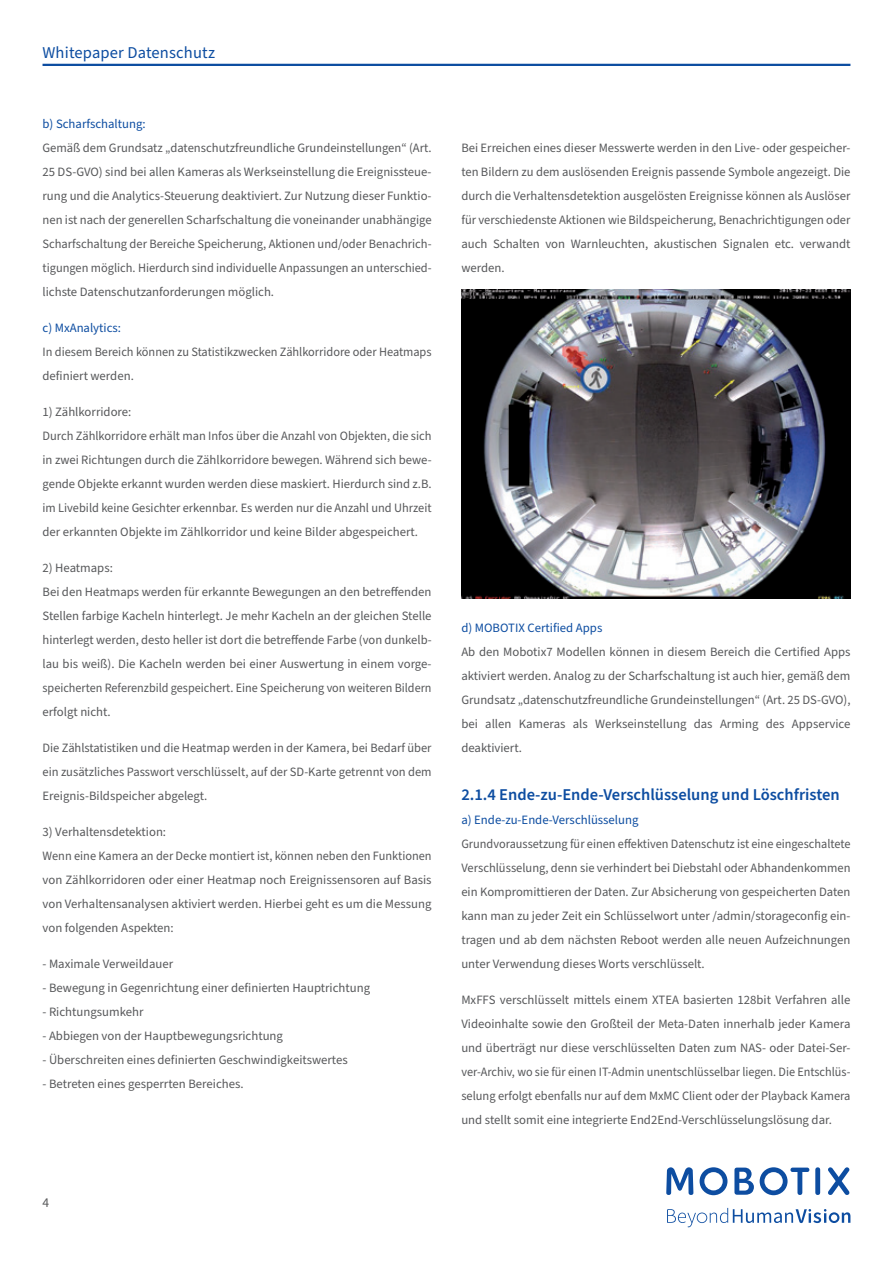
<style>
.page{position:relative;width:893px;height:1263px;background:#fff}
.page>*{position:absolute;margin:0;border:0;box-sizing:border-box;transform-origin:0 0}
.t1{font:600 16.5px "Source Sans Pro";color:#0d4da1}
.t2{font:16.5px "Source Sans Pro";letter-spacing:.01em;color:#0d4da1}
.t3{font:13.5px "Source Sans Pro";color:#57585a}
.t4{font:12.75px/24px "Source Sans Pro";color:#57585a;text-align:justify}
.t5{font:12.75px/24px "Source Sans Pro";color:#57585a;text-align:justify;scale:.96 1}
.t6{font:12.75px "Source Sans Pro";color:#0d4da1}
</style>
<div class="page">
<svg style="left:666px;top:1167px;width:27px;height:28px"></svg>
<svg style="left:734px;top:1167px;width:20px;height:28px"></svg>
<div style="left:815px;top:1167px;width:5px;height:28px;background:#0d4da1;border-radius:2px"></div>
<svg style="left:828px;top:1167px;width:21px;height:28px"></svg>
<svg style="left:700px;top:1167px;width:27px;height:28px"></svg>
<svg style="left:760px;top:1167px;width:49px;height:28px"></svg>
<svg style="left:667px;top:1208px;width:183px;height:19px"></svg>
<hr style="left:43px;top:64px;width:807px;height:2px;background:#0d4da1">
<img style="left:461px;top:290px;width:389px;height:308px">
<p class="t2" style="left:43px;top:42px;width:174px">Whitepaper Datenschutz</p>
<p class="t6" style="left:43px;top:115px;width:105px">b) Scharfschaltung:</p>
<p class="t4" style="left:43px;top:136px;width:391px">Gemäß dem Grundsatz „datenschutzfreundliche Grundeinstellungen“ (Art.<br>25 DS-GVO) sind bei allen Kameras als Werkseinstellung die Ereignissteue&shy;rung und die Analytics-Steuerung deaktiviert. Zur Nutzung dieser Funktio&shy;nen ist nach der generellen Scharfschaltung die voneinander unabhängige Scharfschaltung der Bereiche Speicherung, Aktionen und/oder Benachrich&shy;tigungen möglich. Hierdurch sind individuelle Anpassungen an unterschied&shy;lichste Datenschutzanforderungen möglich.</p>
<p class="t6" style="left:43px;top:319px;width:80px">c) MxAnalytics:</p>
<p class="t4" style="left:43px;top:340px;width:391px">In diesem Bereich können zu Statistikzwecken Zählkorridore oder Heatmaps definiert werden.</p>
<p class="t4" style="left:43px;top:400px;width:391px;text-align:left">1) Zählkorridore:<br>Durch Zählkorridore erhält man Infos über die Anzahl von Objekten, die sich in zwei Richtungen durch die Zählkorridore bewegen. Während sich bewe&shy;gende Objekte erkannt wurden werden diese maskiert. Hierdurch sind z.B. im Livebild keine Gesichter erkennbar. Es werden nur die Anzahl und Uhrzeit der erkannten Objekte im Zählkorridor und keine Bilder abgespeichert.</p>
<p class="t4" style="left:43px;top:556px;width:391px;text-align:left">2) Heatmaps:<br>Bei den Heatmaps werden für erkannte Bewegungen an den betreffenden Stellen farbige Kacheln hinterlegt. Je mehr Kacheln an der gleichen Stelle hinterlegt werden, desto heller ist dort die betreffende Farbe (von dunkelb&shy;lau bis weiß). Die Kacheln werden bei einer Auswertung in einem vorge&shy;speicherten Referenzbild gespeichert. Eine Speicherung von weiteren Bildern erfolgt nicht.</p>
<p class="t4" style="left:43px;top:736px;width:391px">Die Zählstatistiken und die Heatmap werden in der Kamera, bei Bedarf über ein zusätzliches Passwort verschlüsselt, auf der SD-Karte getrennt von dem Ereignis-Bildspeicher abgelegt.</p>
<p class="t4" style="left:43px;top:820px;width:391px;text-align:left">3) Verhaltensdetektion:<br>Wenn eine Kamera an der Decke montiert ist, können neben den Funktionen von Zählkorridoren oder einer Heatmap noch Ereignissensoren auf Basis von Verhaltensanalysen aktiviert werden. Hierbei geht es um die Messung von folgenden Aspekten:</p>
<p class="t4" style="left:43px;top:952px;width:132px">- Maximale Verweildauer</p>
<p class="t4" style="left:43px;top:976px;width:329px">- Bewegung in Gegenrichtung einer definierten Hauptrichtung</p>
<p class="t4" style="left:43px;top:1000px;width:102px">- Richtungsumkehr</p>
<p class="t4" style="left:43px;top:1024px;width:242px">- Abbiegen von der Hauptbewegungsrichtung</p>
<p class="t4" style="left:43px;top:1048px;width:307px">- Überschreiten eines definierten Geschwindigkeitswertes</p>
<p class="t4" style="left:43px;top:1072px;width:203px">- Betreten eines gesperrten Bereiches.</p>
<p class="t3" style="left:43px;top:1193px;width:8px">4</p>
<p class="t4" style="left:461px;top:136px;width:391px">Bei Erreichen eines dieser Messwerte werden in den Live- oder gespeicher&shy;ten Bildern zu dem auslösenden Ereignis passende Symbole angezeigt. Die durch die Verhaltensdetektion ausgelösten Ereignisse können als Auslöser für verschiedenste Aktionen wie Bildspeicherung, Benachrichtigungen oder auch Schalten von Warnleuchten, akustischen Signalen etc. verwandt werden.</p>
<p class="t6" style="left:461px;top:619px;width:142px">d) MOBOTIX Certified Apps</p>
<p class="t4" style="left:461px;top:640px;width:391px">Ab den Mobotix7 Modellen können in diesem Bereich die Certified Apps aktiviert werden. Analog zu der Scharfschaltung ist auch hier, gemäß dem Grundsatz „datenschutzfreundliche Grundeinstellungen“ (Art. 25 DS-GVO), bei allen Kameras als Werkseinstellung das Arming des Appservice deaktiviert.</p>
<p class="t1" style="left:461px;top:783px;width:380px">2.1.4 Ende-zu-Ende-Verschlüsselung und Löschfristen</p>
<p class="t6" style="left:461px;top:811px;width:179px">a) Ende-zu-Ende-Verschlüsselung</p>
<p class="t5" style="left:461px;top:832px;width:407px">Grundvoraussetzung für einen effektiven Datenschutz ist eine eingeschaltete Verschlüsselung, denn sie verhindert bei Diebstahl oder Abhandenkommen ein Kompromittieren der Daten. Zur Absicherung von gespeicherten Daten kann man zu jeder Zeit ein Schlüsselwort unter /admin/storageconfig ein&shy;tragen und ab dem nächsten Reboot werden alle neuen Aufzeichnungen unter Verwendung dieses Worts verschlüsselt.</p>
<p class="t4" style="left:461px;top:988px;width:391px">MxFFS verschlüsselt mittels einem XTEA basierten 128bit Verfahren alle Videoinhalte sowie den Großteil der Meta-Daten innerhalb jeder Kamera und überträgt nur diese verschlüsselten Daten zum NAS- oder Datei-Ser&shy;ver-Archiv, wo sie für einen IT-Admin unentschlüsselbar liegen. Die Entschlüs&shy;selung erfolgt ebenfalls nur auf dem MxMC Client oder der Playback Kamera und stellt somit eine integrierte End2End-Verschlüsselungslösung dar.</p>
</div>
